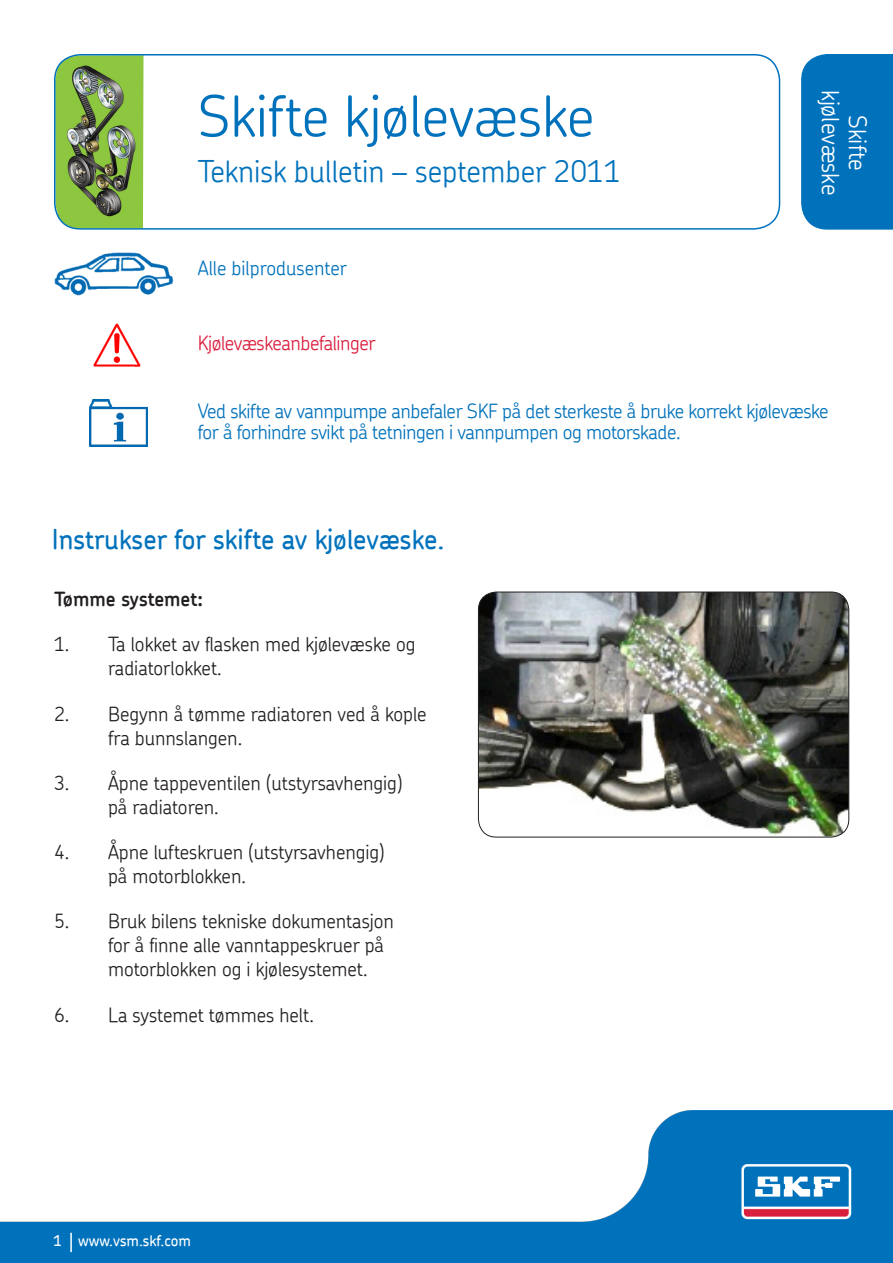
<style>
.page{position:relative;width:893px;height:1263px;background:#fff}
.page>*{position:absolute;margin:0;border:0;box-sizing:border-box;transform-origin:0 0}
.aa_title{font:300 57px "SKF Chevin";color:#0072bc}
.aa_title-2{font:300 30px "SKF Chevin";color:#0072bc}
.ap_heading_bluebold{font:500 27px "SKF Chevin";color:#0072bc}
.am_product{font:300 24px/27px "SKF Chevin";color:#fff;text-align:center}
.aq_bold{font:300 19.5px/24px "SKF Chevin";color:#231f20}
.ae_info{font:300 19.5px/21px "SKF Chevin";letter-spacing:-.02em;color:#0072bc}
.ad_intro_red{font:300 19.5px "SKF Chevin";letter-spacing:-.02em;color:#da1f3d}
.ac_intro_blue{font:300 19.5px "SKF Chevin";color:#0072bc}
.aq_bold-2{font:600 19.5px "SKF Chevin";color:#231f20}
.al_www{font:500 15px "SKF Chevin";color:#fff}
</style>
<div class="page">
<img style="left:55px;top:55px;width:89px;height:172px">
<div style="left:54px;top:54px;width:726px;height:176px;border:2px solid #0072bc;border-radius:26px"></div>
<img style="left:54px;top:253px;width:119px;height:43px">
<img style="left:93px;top:323px;width:48px;height:44px">
<img style="left:89px;top:399px;width:59px;height:48px">
<div style="left:801px;top:54px;width:92px;height:176px;background:#0072bc"></div>
<img style="left:0;top:1110px;width:893px;height:153px">
<svg style="left:70px;top:1233px;width:2px;height:19px"></svg>
<img style="left:478px;top:592px;width:371px;height:245px">
<div style="left:478px;top:592px;width:371px;height:245px;border:1px solid #231f20;border-radius:18px"></div>
<p class="aa_title" style="left:198px;top:79px;width:398px">Skifte kjølevæske</p>
<p class="aa_title-2" style="left:198px;top:151px;width:425px">Teknisk bulletin – september 2011</p>
<p class="ac_intro_blue" style="left:198px;top:255px;width:151px">Alle bilprodusenter</p>
<p class="ad_intro_red" style="left:198px;top:330px;width:180px">Kjølevæskeanbefalinger</p>
<p class="am_product" style="left:872px;top:90px;width:107px;rotate:90deg">Skifte kjølevæske</p>
<p class="ae_info" style="left:198px;top:400px;width:632px">Ved skifte av vannpumpe anbefaler SKF på det sterkeste å bruke korrekt kjølevæske for å forhindre svikt på tetningen i vannpumpen og motorskade.</p>
<p class="ap_heading_bluebold" style="left:52px;top:522px;width:394px">Instrukser for skifte av kjølevæske.</p>
<p class="aq_bold-2" style="left:54px;top:586px;width:150px">Tømme systemet:</p>
<p class="aq_bold" style="left:108px;top:632px;width:309px;text-indent:-54px">1. Ta lokket av flasken med kjølevæske og radiatorlokket.</p>
<p class="aq_bold" style="left:108px;top:701px;width:320px;text-indent:-54px">2. Begynn å tømme radiatoren ved å kople fra bunnslangen.</p>
<p class="aq_bold" style="left:108px;top:770px;width:296px;text-indent:-54px">3. Åpne tappeventilen (utstyrsavhengig) på radiatoren.</p>
<p class="aq_bold" style="left:108px;top:840px;width:278px;text-indent:-54px">4. Åpne lufteskruen (utstyrsavhengig) på motorblokken.</p>
<p class="aq_bold" style="left:108px;top:909px;width:288px;text-indent:-54px">5. Bruk bilens tekniske dokumentasjon for å finne alle vanntappeskruer på motorblokken og i kjølesystemet.</p>
<p class="aq_bold" style="left:54px;top:1002px;width:261px">6. La systemet tømmes helt.</p>
<p class="al_www" style="left:53px;top:1230px;width:139px">1 www.vsm.skf.com</p>
</div>
